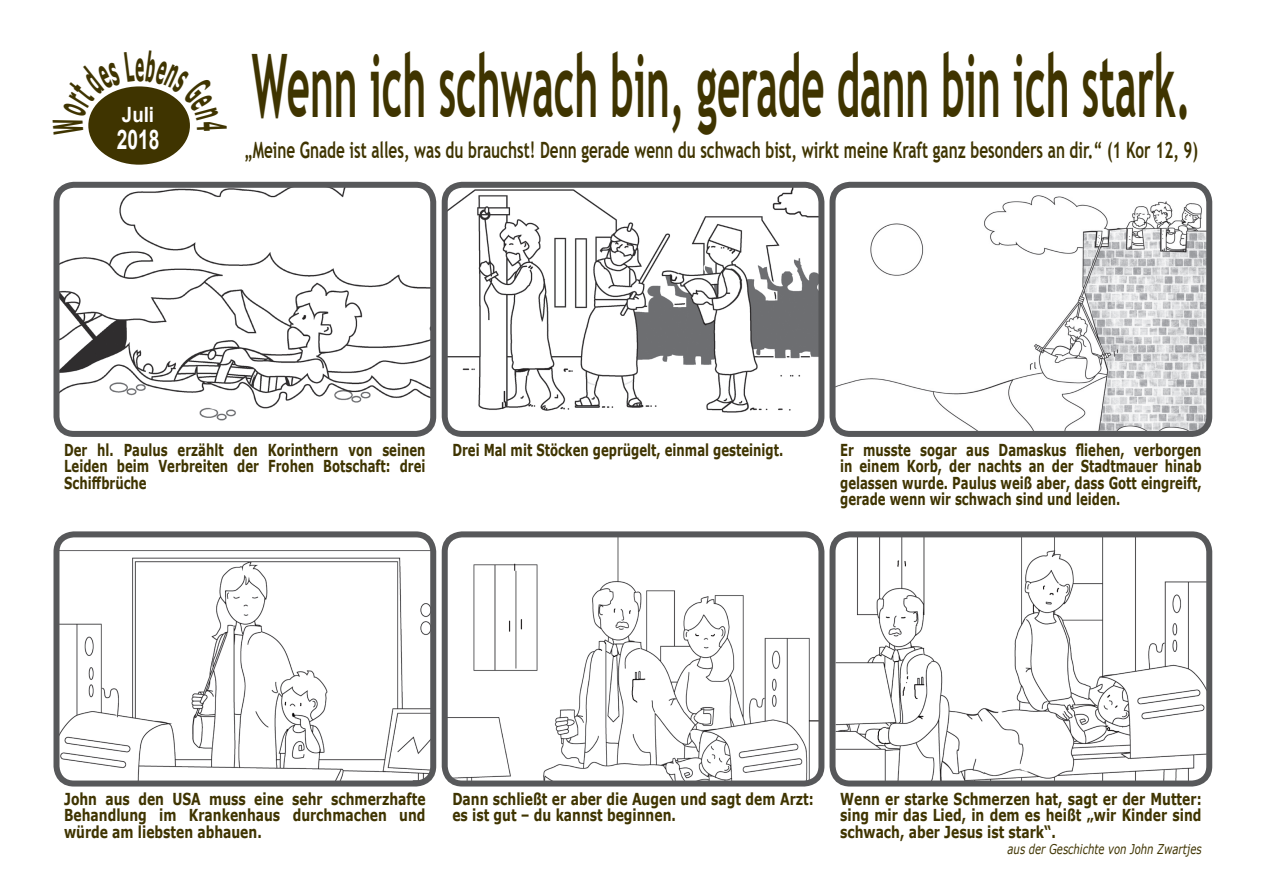
<style>
.page{position:relative;width:1263px;height:893px;background:#fff}
.page>*{position:absolute;margin:0;border:0;box-sizing:border-box;transform-origin:0 0}
.t1{font:700 87.75px "Trebuchet MS";color:#3f3400;scale:.46 1}
.t2{font:700 40.5px "Verdana";color:#3f3400;scale:.34 1}
.t3{font:700 27px "Arial";color:#fff;scale:.71 1}
.t4{font:700 22.5px "Trebuchet MS";color:#3f3400;scale:.68 1}
.t5{font:700 21px "Arial";color:#fff;scale:.89 1}
.t6{font:700 16.5px/16.5px "Verdana";color:#3f3400;text-align:justify;scale:.71 1}
.t7{font:700 16.5px/16.5px "Verdana";color:#3f3400;text-align:justify;scale:.75 1}
.t8{font:italic 13.5px "Verdana";color:#3f3400;scale:.75 1}
</style>
<div class="page">
<img style="left:58px;top:538px;width:374px;height:245px">
<div style="left:54px;top:531px;width:382px;height:255px;border:6px solid #57585a;border-radius:17px"></div>
<img style="left:449px;top:538px;width:372px;height:244px">
<div style="left:442px;top:531px;width:382px;height:255px;border:6px solid #57585a;border-radius:17px"></div>
<img style="left:836px;top:538px;width:369px;height:241px">
<div style="left:829px;top:531px;width:383px;height:255px;border:6px solid #57585a;border-radius:17px"></div>
<img style="left:61px;top:189px;width:368px;height:241px">
<div style="left:54px;top:182px;width:382px;height:255px;border:6px solid #57585a;border-radius:17px"></div>
<img style="left:449px;top:189px;width:368px;height:224px">
<div style="left:442px;top:182px;width:382px;height:255px;border:6px solid #57585a;border-radius:17px"></div>
<img style="left:836px;top:189px;width:369px;height:241px">
<div style="left:829px;top:182px;width:383px;height:255px;border:6px solid #57585a;border-radius:17px"></div>
<div style="left:88px;top:86px;width:102px;height:79px;background:#3f3400;border-radius:50%"></div>
<svg style="left:88px;top:86px;width:47px;height:49px"></svg>
<svg style="left:145px;top:86px;width:45px;height:45px"></svg>
<h2 class="t2" style="left:135px;top:37px;width:29px">e</h2>
<p class="t5" style="left:122px;top:99px;width:38px">Juli</p>
<h3 class="t3" style="left:117px;top:120px;width:62px">2018</h3>
<h1 class="t1" style="left:252px;top:31px;width:2042px">Wenn ich schwach bin, gerade dann bin ich stark.</h1>
<h3 class="t4" style="left:245px;top:136px;width:1404px">„Meine Gnade ist alles, was du brauchst! Denn gerade wenn du schwach bist, wirkt meine Kraft ganz besonders an dir.“ (1 Kor 12, 9)</h3>
<p class="t6" style="left:64px;top:441px;width:510px">Der hl. Paulus erzählt den Korinthern von seinen Leiden beim Verbreiten der Frohen Botschaft: drei Schiffbrüche</p>
<p class="t6" style="left:452px;top:441px;width:468px">Drei Mal mit Stöcken geprügelt, einmal gesteinigt.</p>
<p class="t6" style="left:840px;top:441px;width:510px">Er musste sogar aus Damaskus fliehen, verborgen in einem Korb, der nachts an der Stadtmauer hinab gelassen wurde. Paulus weiß aber, dass Gott eingreift, gerade wenn wir schwach sind und leiden.</p>
<p class="t7" style="left:64px;top:790px;width:483px">John aus den USA muss eine sehr schmerzhafte Behandlung im Krankenhaus durchmachen und würde am liebsten abhauen.</p>
<p class="t7" style="left:452px;top:790px;width:483px">Dann schließt er aber die Augen und sagt dem Arzt: es ist gut – du kannst beginnen.</p>
<p class="t7" style="left:840px;top:790px;width:483px">Wenn er starke Schmerzen hat, sagt er der Mutter: sing mir das Lied, in dem es heißt „wir Kinder sind schwach, aber Jesus ist stark“.</p>
<p class="t8" style="left:1007px;top:840px;width:260px">aus der Geschichte von John Zwartjes</p>
</div>
